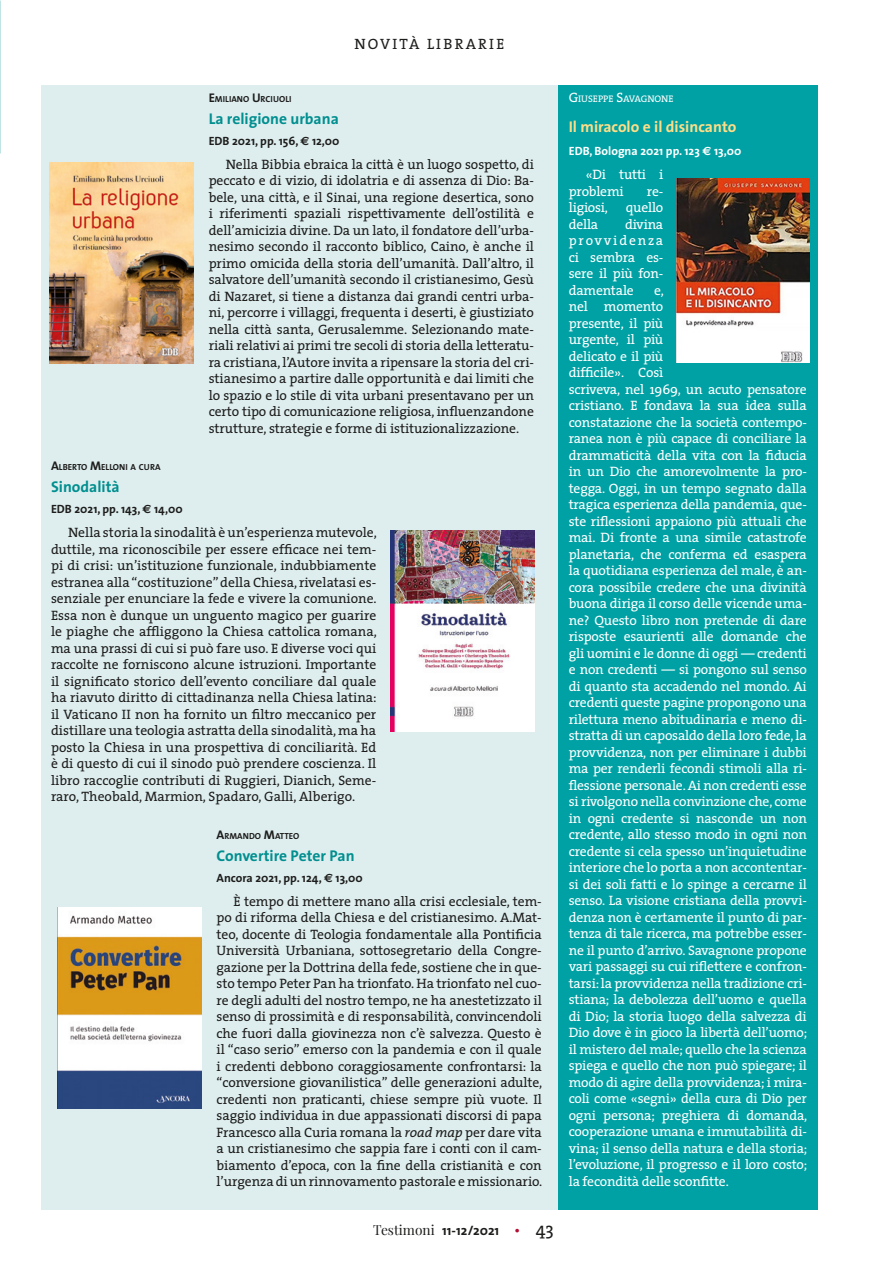
<style>
.page{position:relative;width:893px;height:1263px;background:#fff}
.page>*{position:absolute;margin:0;border:0;box-sizing:border-box;transform-origin:0 0}
.t1{font:700 15.6px "The Sans";color:#008e8f}
.t2{font:700 15.6px "The Sans";color:#ffde87}
.t3{font:15px "The Serif";letter-spacing:.145em;color:#1d1d1b}
.t4{font:13.65px/16.5px "The Serif";letter-spacing:-.005em;color:#1d1d1b;text-align:justify}
.t5{font:13.65px/16.5px "The Serif";letter-spacing:-.015em;color:#fff}
.t6{font:700 13.65px "The Sans";color:#1d1d1b}
.t7{font:700 12px "The Sans";color:#1d1d1b}
.t8{font:700 12px "The Sans";color:#fff}
.t9{font:9.6px "The Serif";color:#fff}
.t10{font:700 8.85px "The Sans";color:#1d1d1b}
.s1{font-size:12.6px}
.s2{font-family:"Euro Sans"}
.s3{font-style:italic}
.s4{font-family:"Playfair Display";font-weight:400}
.s5{font-family:"The Serif";font-weight:400;font-size:15px;color:#b20e32}
.s6{font-family:"The Serif";font-weight:400;font-size:18px}
.s7{font-size:13.65px}
</style>
<div class="page">
<div style="left:41px;top:85px;width:517px;height:1125px;background:#deeeef"></div>
<div style="left:558px;top:85px;width:259px;height:1125px;background:#00a1a4"></div>
<img style="left:58px;top:907px;width:144px;height:202px">
<img style="left:390px;top:531px;width:144px;height:200px">
<img style="left:50px;top:162px;width:144px;height:201px">
<img style="left:676px;top:179px;width:133px;height:184px">
<p class="t3" style="left:354px;top:32px;width:151px">NOVITÀ LIBRARIE</p>
<p class="t10" style="left:209px;top:91px;width:84px"><span class="s1">E</span>MILIANO <span class="s1">U</span> RCIUOLI</p>
<p class="t1" style="left:209px;top:106px;width:132px">La religione urbana</p>
<p class="t7" style="left:209px;top:131px;width:132px">EDB 2021, pp. 156, <span class="s2">9</span> 12,00</p>
<p class="t4" style="left:209px;top:155px;width:327px;text-indent:17px">Nella Bibbia ebraica la città è un luogo sospetto, di peccato e di vizio, di idolatria e di assenza di Dio: Ba&shy;bele, una città, e il Sinai, una regione desertica, sono i riferimenti spaziali rispettivamente dell’ostilità e dell’amicizia divine. Da un lato, il fondatore dell’urba&shy;nesimo secondo il racconto biblico, Caino, è anche il primo omicida della storia dell’umanità. Dall’altro, il salvatore dell’umanità secondo il cristianesimo, Gesù di Nazaret, si tiene a distanza dai grandi centri urba&shy;ni, percorre i villaggi, frequenta i deserti, è giustiziato nella città santa, Gerusalemme. Selezionando mate&shy;riali relativi ai primi tre secoli di storia della letteratu&shy;ra cristiana, l’Autore invita a ripensare la storia del cri&shy;stianesimo a partire dalle opportunità e dai limiti che lo spazio e lo stile di vita urbani presentavano per un certo tipo di comunicazione religiosa, influenzandone strutture, strategie e forme di istituzionalizzazione.</p>
<p class="t10" style="left:51px;top:460px;width:111px"><span class="s1">A</span>LBERTO <span class="s1">M</span>ELLONI A CURA</p>
<p class="t1" style="left:51px;top:474px;width:70px">Sinodalità</p>
<p class="t7" style="left:51px;top:499px;width:133px">EDB 2021, pp. 143, <span class="s2">9</span> 14,00</p>
<p class="t4" style="left:51px;top:524px;width:327px;text-indent:17px">Nella storia la sinodalità è un’esperienza mutevole, duttile, ma riconoscibile per essere efficace nei tem&shy;pi di crisi: un’istituzione funzionale, indubbiamente estranea alla “costituzione” della Chiesa, rivelatasi es&shy;senziale per enunciare la fede e vivere la comunione.<br>Essa non è dunque un unguento magico per guarire le piaghe che affliggono la Chiesa cattolica romana, ma una prassi di cui si può fare uso. E diverse voci qui raccolte ne forniscono alcune istruzioni. Importante il significato storico dell’evento conciliare dal quale ha riavuto diritto di cittadinanza nella Chiesa latina: il Vaticano II non ha fornito un filtro meccanico per distillare una teologia astratta della sinodalità, ma ha posto la Chiesa in una prospettiva di conciliarità. Ed è di questo di cui il sinodo può prendere coscienza. Il libro raccoglie contributi di Ruggieri, Dianich, Seme&shy;raro, Theobald, Marmion, Spadaro, Galli, Alberigo.</p>
<p class="t10" style="left:216px;top:828px;width:84px"><span class="s1">A</span>RMANDO <span class="s1">M</span>ATTEO</p>
<p class="t1" style="left:216px;top:843px;width:140px">Convertire Peter Pan</p>
<p class="t7" style="left:216px;top:868px;width:148px">Ancora 2021, pp. 124, <span class="s2">9</span> 13,00</p>
<p class="t4" style="left:216px;top:893px;width:327px;text-indent:17px">È tempo di mettere mano alla crisi ecclesiale, tem&shy;po di riforma della Chiesa e del cristianesimo. A.Mat&shy;teo, docente di Teologia fondamentale alla Pontificia Università Urbaniana, sottosegretario della Congre&shy;gazione per la Dottrina della fede, sostiene che in que&shy;sto tempo Peter Pan ha trionfato. Ha trionfato nel cuo&shy;re degli adulti del nostro tempo, ne ha anestetizzato il senso di prossimità e di responsabilità, convincendoli che fuori dalla giovinezza non c’è salvezza. Questo è il “caso serio” emerso con la pandemia e con il quale i credenti debbono coraggiosamente confrontarsi: la “conversione giovanilistica” delle generazioni adulte, credenti non praticanti, chiese sempre più vuote. Il saggio individua in due appassionati discorsi di papa Francesco alla Curia romana la <span class="s3">road map</span> per dare vita a un cristianesimo che sappia fare i conti con il cam&shy;biamento d’epoca, con la fine della cristianità e con l’urgenza di un rinnovamento pastorale e missionario.</p>
<p class="t6" style="left:373px;top:1219px;width:182px"><span class="s4">Testimoni</span> 11-12/2021 <span class="s5">•</span> <span class="s6">43</span></p>
<p class="t9" style="left:569px;top:91px;width:106px"><span class="s7">G</span>IUSEPPE <span class="s7">S</span>AVAGNONE</p>
<p class="t2" style="left:569px;top:114px;width:169px">Il miracolo e il disincanto</p>
<p class="t8" style="left:569px;top:141px;width:174px">EDB, Bologna 2021 pp. 123 <span class="s2">9</span> 13,00</p>
<p class="t5" style="left:569px;top:166px;width:96px;text-indent:17px">«Di tutti i problemi</p>
<p class="t5" style="left:647px;top:182px;width:18px">re-</p>
<p class="t5" style="left:569px;top:199px;width:41px">ligiosi,</p>
<p class="t5" style="left:626px;top:199px;width:39px">quello</p>
<p class="t5" style="left:569px;top:215px;width:31px">della</p>
<p class="t5" style="left:569px;top:215px;width:96px;text-align:justify;text-indent:56px">divina provvidenza ci sembra es&shy;sere il più fon&shy;damentale</p>
<p class="t5" style="left:569px;top:281px;width:240px;text-indent:85px">e,<br>nel momento<br>presente, il più<br>urgente, il più<br>delicato e il più<br>difficile». Così<br>scriveva, nel 1969, un acuto pensatore cristiano. E fondava la sua idea sulla constatazione che la società contempo&shy;ranea non è più capace di conciliare la drammaticità della vita con la fiducia in un Dio che amorevolmente la pro&shy;tegga. Oggi, in un tempo segnato dalla tragica esperienza della pandemia, que&shy;ste riflessioni appaiono più attuali che mai. Di fronte a una simile catastrofe planetaria, che conferma ed esaspera la quotidiana esperienza del male, è an&shy;cora possibile credere che una divinità buona diriga il corso delle vicende uma&shy;ne? Questo libro non pretende di dare risposte esaurienti alle domande che gli uomini e le donne di oggi — credenti e non credenti — si pongono sul senso di quanto sta accadendo nel mondo. Ai credenti queste pagine propongono una rilettura meno abitudinaria e meno di&shy;stratta di un caposaldo della loro fede, la provvidenza, non per eliminare i dubbi ma per renderli fecondi stimoli alla ri&shy;flessione personale. Ai non credenti esse si rivolgono nella convinzione che, come in ogni credente si nasconde un non credente, allo stesso modo in ogni non credente si cela spesso un’inquietudine interiore che lo porta a non accontentar&shy;si dei soli fatti e lo spinge a cercarne il senso. La visione cristiana della provvi&shy;denza non è certamente il punto di par&shy;tenza di tale ricerca, ma potrebbe esser&shy;ne il punto d’arrivo. Savagnone propone vari passaggi su cui riflettere e confron&shy;tarsi: la provvidenza nella tradizione cri&shy;stiana; la debolezza dell’uomo e quella di Dio; la storia luogo della salvezza di Dio dove è in gioco la libertà dell’uomo; il mistero del male; quello che la scienza spiega e quello che non può spiegare; il modo di agire della provvidenza; i mira&shy;coli come «segni» della cura di Dio per ogni persona; preghiera di domanda, cooperazione umana e immutabilità di&shy;vina; il senso della natura e della storia; l’evoluzione, il progresso e il loro costo; la fecondità delle sconfitte.</p>
</div>
